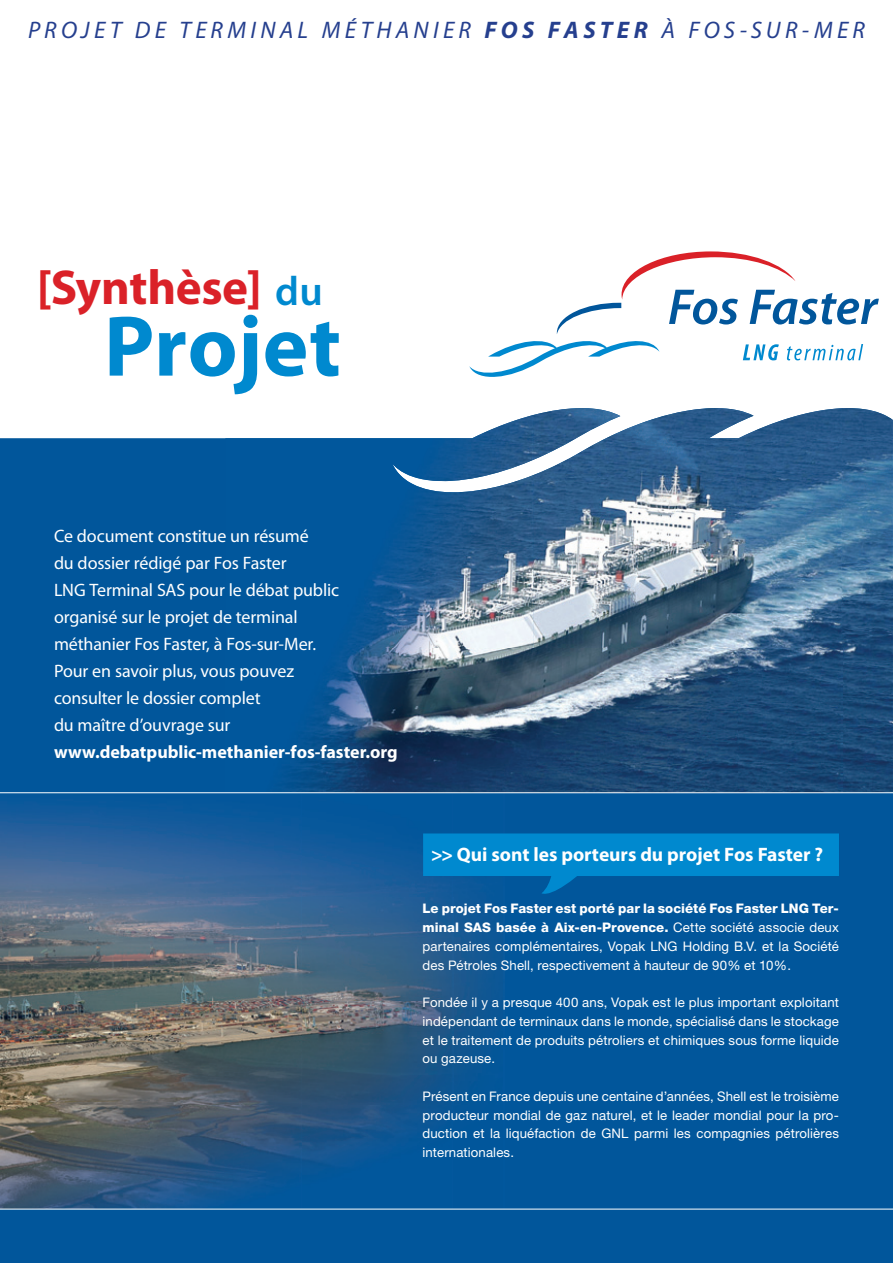
<style>
.page{position:relative;width:893px;height:1263px;background:#fff}
.page>*{position:absolute;margin:0;border:0;box-sizing:border-box;transform-origin:0 0}
.t1{font:700 86.85px "Myriad Pro";letter-spacing:.005em;color:#0089cf}
.t2{font:700 49.2px "Myriad Pro";letter-spacing:-.01em;color:#da2128}
.t3{font:italic 24px "Myriad";letter-spacing:.18em;color:#253f8e}
.t4{font:700 19.5px "Myriad Pro";letter-spacing:-.005em;color:#fff}
.t5{font:18px/27px "Myriad Pro";letter-spacing:-.01em;color:#fff}
.t6{font:700 18px "Myriad Pro";color:#fff}
.t7{font:13.2px/18.8px "Helvetica Neue";letter-spacing:.01em;color:#fff;text-align:justify}
.s1{font-weight:700}
.s2{font-weight:600;font-size:41.1px;color:#0089cf}
.s3{font-weight:800}
</style>
<div class="page">
<div style="left:0;top:438px;width:893px;height:825px;background:#01569b"></div>
<img style="left:225px;top:415px;width:308px;height:233px">
<img style="left:533px;top:408px;width:309px;height:240px">
<img style="left:842px;top:408px;width:51px;height:384px">
<img style="left:225px;top:648px;width:617px;height:144px">
<img style="left:0;top:794px;width:504px;height:415px">
<svg style="left:469px;top:251px;width:410px;height:126px"></svg>
<svg style="left:423px;top:833px;width:416px;height:64px;background:#0178bd"></svg>
<hr style="left:0;top:792px;width:893px;height:1px;background:#fff">
<hr style="left:0;top:1209px;width:893px;height:1px;background:#fff">
<h3 class="t3" style="left:28px;top:18px;width:838px">PROJET DE TERMINAL MÉTHANIER <span class="s1">FOS FASTER</span> À FOS-SUR-MER</h3>
<h2 class="t2" style="left:37px;top:255px;width:287px">[Synthèse] <span class="s2">du</span></h2>
<h1 class="t1" style="left:104px;top:290px;width:239px">Projet</h1>
<p class="t5" style="left:54px;top:522px;width:287px">Ce document constitue un résumé<br>du dossier rédigé par Fos Faster<br>LNG Terminal SAS pour le débat public organisé sur le projet de terminal méthanier Fos Faster, à Fos-sur-Mer.<br>Pour en savoir plus, vous pouvez consulter le dossier complet<br>du maître d’ouvrage sur</p>
<h3 class="t6" style="left:54px;top:740px;width:345px">www.debatpublic-methanier-fos-faster.org</h3>
<h3 class="t4" style="left:431px;top:841px;width:394px">&gt;&gt; Qui sont les porteurs du projet Fos Faster ?</h3>
<p class="t7" style="left:423px;top:899px;width:418px"><span class="s3">Le projet Fos Faster est porté par la société Fos Faster LNG Ter&shy;minal SAS basée à Aix-en-Provence.</span> Cette société associe deux partenaires complémentaires, Vopak LNG Holding B.V. et la Société des Pétroles Shell, respectivement à hauteur de 90% et 10%.</p>
<p class="t7" style="left:423px;top:993px;width:418px">Fondée il y a presque 400 ans, Vopak est le plus important exploitant indépendant de terminaux dans le monde, spécialisé dans le stockage et le traitement de produits pétroliers et chimiques sous forme liquide ou gazeuse.</p>
<p class="t7" style="left:423px;top:1086px;width:418px">Présent en France depuis une centaine d’années, Shell est le troisième producteur mondial de gaz naturel, et le leader mondial pour la pro&shy;duction et la liquéfaction de GNL parmi les compagnies pétrolières internationales.</p>
</div>
